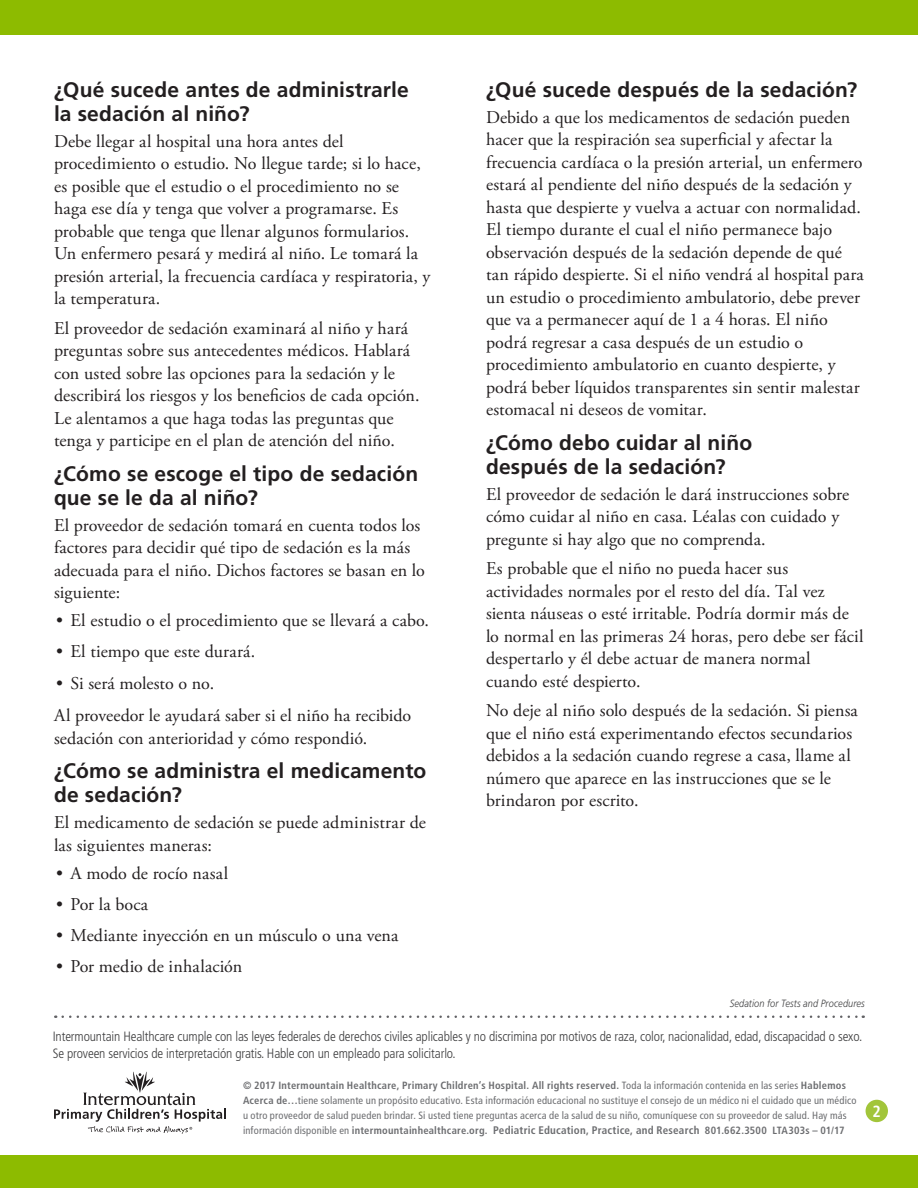
<style>
.page{position:relative;width:918px;height:1188px;background:#fff}
.page>*{position:absolute;margin:0;border:0;box-sizing:border-box;transform-origin:0 0}
.Level_1__h2{font:700 21px/24px "Frutiger LT Std";letter-spacing:.005em;color:#231f20}
.Main__p{font:18px/22.5px "Adobe Garamond Pro";letter-spacing:.005em;color:#231f20}
.Page_number{font:700 condensed 16.2px "Frutiger LT Std";color:#fff}
.t1{font:300 condensed 13.5px/17.1px "Frutiger LT Std";letter-spacing:-.01em;color:#3e3e3f}
.t2{font:condensed 10.5px/15px "Frutiger LT Std";letter-spacing:.015em;color:#6c6d70}
.Table_Main{font:italic 300 10.5px "Frutiger LT Std";letter-spacing:.01em;color:#3e3e3f;scale:.88 1}
.s1{font-weight:700}
.s2{font-weight:700;font-size:10.95px}
</style>
<div class="page">
<div style="left:0;top:0;width:918px;height:35px;background:#8dbb00"></div>
<div style="left:866px;top:1100px;width:22px;height:22px;background:#a2c53a;border-radius:50%"></div>
<div style="left:0;top:1156px;width:918px;height:32px;background:#8dbb00"></div>
<svg style="left:54px;top:1072px;width:172px;height:62px"></svg>
<svg style="left:63px;top:1016px;width:801px;height:2px"></svg>
<p class="Level_1__h2" style="left:54px;top:78px;width:356px">¿Qué sucede antes de administrarle la sedación al niño?</p>
<p class="Main__p" style="left:54px;top:130px;width:378px">Debe llegar al hospital una hora antes del procedimiento o estudio. No llegue tarde; si lo hace, es posible que el estudio o el procedimiento no se haga ese día y tenga que volver a programarse. Es probable que tenga que llenar algunos formularios.<br>Un enfermero pesará y medirá al niño. Le tomará la presión arterial, la frecuencia cardíaca y respiratoria, y la temperatura.</p>
<p class="Main__p" style="left:54px;top:317px;width:367px">El proveedor de sedación examinará al niño y hará preguntas sobre sus antecedentes médicos. Hablará con usted sobre las opciones para la sedación y le describirá los riesgos y los beneficios de cada opción.<br>Le alentamos a que haga todas las preguntas que tenga y participe en el plan de atención del niño.</p>
<p class="Level_1__h2" style="left:54px;top:461px;width:366px">¿Cómo se escoge el tipo de sedación que se le da al niño?</p>
<p class="Main__p" style="left:54px;top:514px;width:372px">El proveedor de sedación tomará en cuenta todos los factores para decidir qué tipo de sedación es la más adecuada para el niño. Dichos factores se basan en lo siguiente:</p>
<p class="Main__p" style="left:56px;top:610px;width:374px">• El estudio o el procedimiento que se llevará a cabo.</p>
<p class="Main__p" style="left:56px;top:641px;width:201px">• El tiempo que este durará.</p>
<p class="Main__p" style="left:56px;top:672px;width:159px">• Si será molesto o no.</p>
<p class="Main__p" style="left:54px;top:705px;width:359px">Al proveedor le ayudará saber si el niño ha recibido sedación con anterioridad y cómo respondió.</p>
<p class="Level_1__h2" style="left:54px;top:759px;width:374px">¿Cómo se administra el medicamento de sedación?</p>
<p class="Main__p" style="left:54px;top:812px;width:374px">El medicamento de sedación se puede administrar de las siguientes maneras:</p>
<p class="Main__p" style="left:56px;top:862px;width:173px">• A modo de rocío nasal</p>
<p class="Main__p" style="left:56px;top:894px;width:93px">• Por la boca</p>
<p class="Main__p" style="left:56px;top:925px;width:344px">• Mediante inyección en un músculo o una vena</p>
<p class="Main__p" style="left:56px;top:956px;width:187px">• Por medio de inhalación</p>
<p class="Level_1__h2" style="left:486px;top:78px;width:373px">¿Qué sucede después de la sedación?</p>
<p class="Main__p" style="left:486px;top:106px;width:379px">Debido a que los medicamentos de sedación pueden hacer que la respiración sea superficial y afectar la frecuencia cardíaca o la presión arterial, un enfermero estará al pendiente del niño después de la sedación y hasta que despierte y vuelva a actuar con normalidad.<br>El tiempo durante el cual el niño permanece bajo observación después de la sedación depende de qué tan rápido despierte. Si el niño vendrá al hospital para un estudio o procedimiento ambulatorio, debe prever que va a permanecer aquí de 1 a 4 horas. El niño podrá regresar a casa después de un estudio o procedimiento ambulatorio en cuanto despierte, y podrá beber líquidos transparentes sin sentir malestar estomacal ni deseos de vomitar.</p>
<p class="Level_1__h2" style="left:486px;top:430px;width:268px">¿Cómo debo cuidar al niño después de la sedación?</p>
<p class="Main__p" style="left:486px;top:483px;width:365px">El proveedor de sedación le dará instrucciones sobre cómo cuidar al niño en casa. Léalas con cuidado y pregunte si hay algo que no comprenda.</p>
<p class="Main__p" style="left:486px;top:558px;width:379px">Es probable que el niño no pueda hacer sus actividades normales por el resto del día. Tal vez sienta náuseas o esté irritable. Podría dormir más de lo normal en las primeras 24 horas, pero debe ser fácil despertarlo y él debe actuar de manera normal cuando esté despierto.</p>
<p class="Main__p" style="left:486px;top:700px;width:373px">No deje al niño solo después de la sedación. Si piensa que el niño está experimentando efectos secundarios debidos a la sedación cuando regrese a casa, llame al número que aparece en las instrucciones que se le brindaron por escrito.</p>
<p class="Table_Main" style="left:730px;top:997px;width:155px">Sedation for Tests and Procedures</p>
<p class="t1" style="left:53px;top:1027px;width:811px">Intermountain Healthcare cumple con las leyes federales de derechos civiles aplicables y no discrimina por motivos de raza, color, nacionalidad, edad, discapacidad o sexo.<br>Se proveen servicios de interpretación gratis. Hable con un empleado para solicitarlo.</p>
<p class="t2" style="left:243px;top:1078px;width:615px"><span class="s1">© 2017 Intermountain Healthcare, Primary Children’s Hospital. All rights reserved.</span> Toda la información contenida en las series <span class="s1">Hablemos Acerca de…</span>tiene solamente un propósito educativo. Esta información educacional no sustituye el consejo de un médico ni el cuidado que un médico u otro proveedor de salud pueden brindar. Si usted tiene preguntas acerca de la salud de su niño, comuníquese con su proveedor de salud. Hay más información disponible en <span class="s1">intermountainhealthcare.org.</span> <span class="s2">Pediatric Education, Practice, and Research</span> <span class="s1">801.662.3500 LTA303s – 01/17</span></p>
<p class="Page_number" style="left:873px;top:1101px;width:10px">2</p>
</div>
